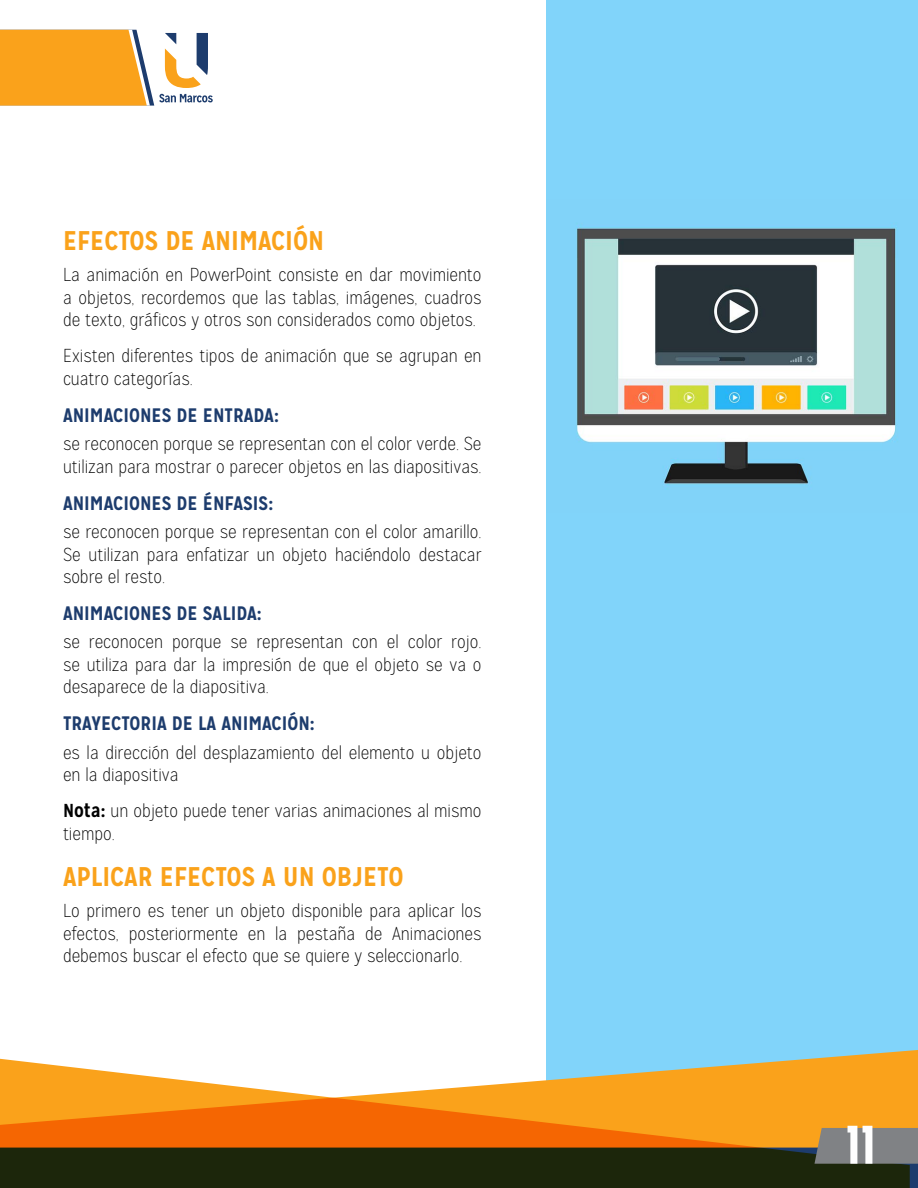
<style>
.page{position:relative;width:918px;height:1188px;background:#fff}
.page>*{position:absolute;margin:0;border:0;box-sizing:border-box;transform-origin:0 0}
.t1{font:700 54.15px "Mission Gothic";color:#fefefe}
.t2{font:700 27px "Mission Gothic";color:#faa21b}
.t3{font:700 19.5px "Mission Gothic";color:#1d3c6d}
.t4{font:100 18.75px/22.5px "Mission Gothic";color:#000;text-align:justify}
.s1{font-weight:700}
</style>
<div class="page">
<svg style="left:0;top:30px;width:213px;height:76px"></svg>
<div style="left:547px;top:0;width:371px;height:1188px;background:#81d4fa"></div>
<img style="left:576px;top:227px;width:321px;height:258px">
<svg style="left:546px;top:1050px;width:372px;height:78px"></svg>
<svg style="left:0;top:1053px;width:910px;height:135px"></svg>
<svg style="left:814px;top:1128px;width:104px;height:36px;background:#818180"></svg>
<h2 class="t2" style="left:63px;top:223px;width:263px">EFECTOS DE ANIMACIÓN</h2>
<p class="t4" style="left:63px;top:264px;width:420px">La animación en PowerPoint consiste en dar movimiento a objetos, recordemos que las tablas, imágenes, cuadros de texto, gráficos y otros son considerados como objetos.</p>
<p class="t4" style="left:63px;top:345px;width:420px">Existen diferentes tipos de animación que se agrupan en cuatro categorías.</p>
<p class="t3" style="left:63px;top:403px;width:217px">ANIMACIONES DE ENTRADA:</p>
<p class="t4" style="left:63px;top:433px;width:420px">se reconocen porque se representan con el color verde. Se utilizan para mostrar o parecer objetos en las diapositivas.</p>
<p class="t3" style="left:63px;top:491px;width:212px">ANIMACIONES DE ÉNFASIS:</p>
<p class="t4" style="left:63px;top:521px;width:420px">se reconocen porque se representan con el color amarillo.<br>Se utilizan para enfatizar un objeto haciéndolo destacar sobre el resto.</p>
<p class="t3" style="left:63px;top:601px;width:200px">ANIMACIONES DE SALIDA:</p>
<p class="t4" style="left:63px;top:631px;width:420px">se reconocen porque se representan con el color rojo. se utiliza para dar la impresión de que el objeto se va o desaparece de la diapositiva.</p>
<p class="t3" style="left:63px;top:711px;width:253px">TRAYECTORIA DE LA ANIMACIÓN:</p>
<p class="t4" style="left:63px;top:741px;width:420px">es la dirección del desplazamiento del elemento u objeto en la diapositiva</p>
<p class="t4" style="left:63px;top:800px;width:420px"><span class="s1">Nota:</span> un objeto puede tener varias animaciones al mismo tiempo.</p>
<h2 class="t2" style="left:63px;top:859px;width:342px">APLICAR EFECTOS A UN OBJETO</h2>
<p class="t4" style="left:63px;top:900px;width:420px">Lo primero es tener un objeto disponible para aplicar los efectos, posteriormente en la pestaña de Animaciones debemos buscar el efecto que se quiere y seleccionarlo.</p>
<h1 class="t1" style="left:846px;top:1111px;width:32px">11</h1>
</div>
